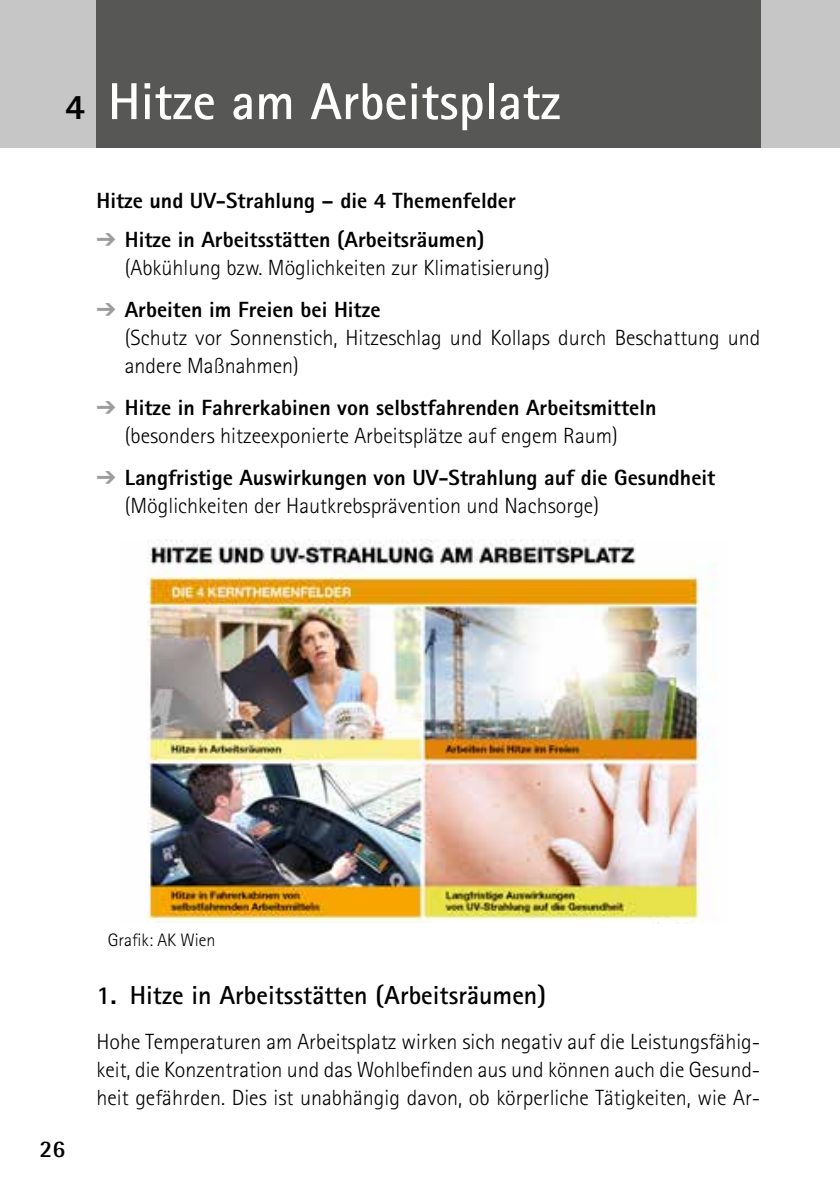
<style>
.page{position:relative;width:840px;height:1191px;background:#fff}
.page>*{position:absolute;margin:0;border:0;box-sizing:border-box;transform-origin:0 0}
.t1{font:700 52px "Rotis Sans Serif Std";color:#fff}
.t2{font:700 26px "Rotis Sans Serif Std";color:#000}
.t3{font:700 24px "Rotis Semi Sans Std";color:#000}
.t4{font:300 22px/28px "Rotis Sans Serif Std";color:#000}
.t5{font:800 22px/28px "Rotis Sans Serif Std";color:#000;text-align:center}
.t6{font:300 18px "Rotis Sans Serif Std";color:#000}
.s1{font-weight:800;font-size:36px;color:#000}
.s2{color:#9d9d9c}
.s3{font-weight:800}
.s4{font-weight:300}
</style>
<div class="page">
<div style="left:0;top:0;width:839px;height:147px;background:#c6c6c6"></div>
<div style="left:96px;top:0;width:664px;height:147px;background:#575756"></div>
<img style="left:146px;top:539px;width:571px;height:384px">
<h1 class="t1" style="left:65px;top:69px;width:497px"><span class="s1">4</span> Hitze am Arbeitsplatz</h1>
<p class="t5" style="left:96px;top:186px;width:420px">Hitze und UV-Strahlung – die 4 Themenfelder</p>
<p class="t4" style="left:125px;top:226px;width:426px;text-indent:-28px"><span class="s2">➔</span> <span class="s3">Hitze in Arbeitsstätten (Arbeitsräumen) </span>(Abkühlung bzw. Möglichkeiten zur Klimatisierung)</p>
<p class="t4" style="left:125px;top:296px;width:637px;text-indent:-28px"><span class="s2">➔</span> <span class="s3">Arbeiten im Freien bei Hitze<br></span>(Schutz vor Sonnenstich, Hitzeschlag und Kollaps durch Beschattung und andere Maßnahmen)</p>
<p class="t5" style="left:96px;top:394px;width:561px"><span class="s2">➔</span> Hitze in Fahrerkabinen von selbstfahrenden Arbeitsmitteln <span class="s4">(besonders hitzeexponierte Arbeitsplätze auf engem Raum)</span></p>
<p class="t5" style="left:125px;top:464px;width:591px;text-align:left;text-indent:-28px"><span class="s2">➔</span> Langfristige Auswirkungen von UV-Strahlung auf die Gesundheit <span class="s4">(Möglichkeiten der Hautkrebsprävention und Nachsorge)</span></p>
<p class="t3" style="left:40px;top:1133px;width:27px">26</p>
<p class="t6" style="left:108px;top:929px;width:109px">Grafik: AK Wien</p>
<p class="t2" style="left:96px;top:978px;width:451px">1. Hitze in Arbeitsstätten (Arbeitsräumen)</p>
<p class="t4" style="left:96px;top:1027px;width:665px;text-align:justify">Hohe Temperaturen am Arbeitsplatz wirken sich negativ auf die Leistungsfähig&shy;keit, die Konzentration und das Wohlbefinden aus und können auch die Gesund&shy;heit gefährden. Dies ist unabhängig davon, ob körperliche Tätigkeiten, wie Ar-</p>
</div>
